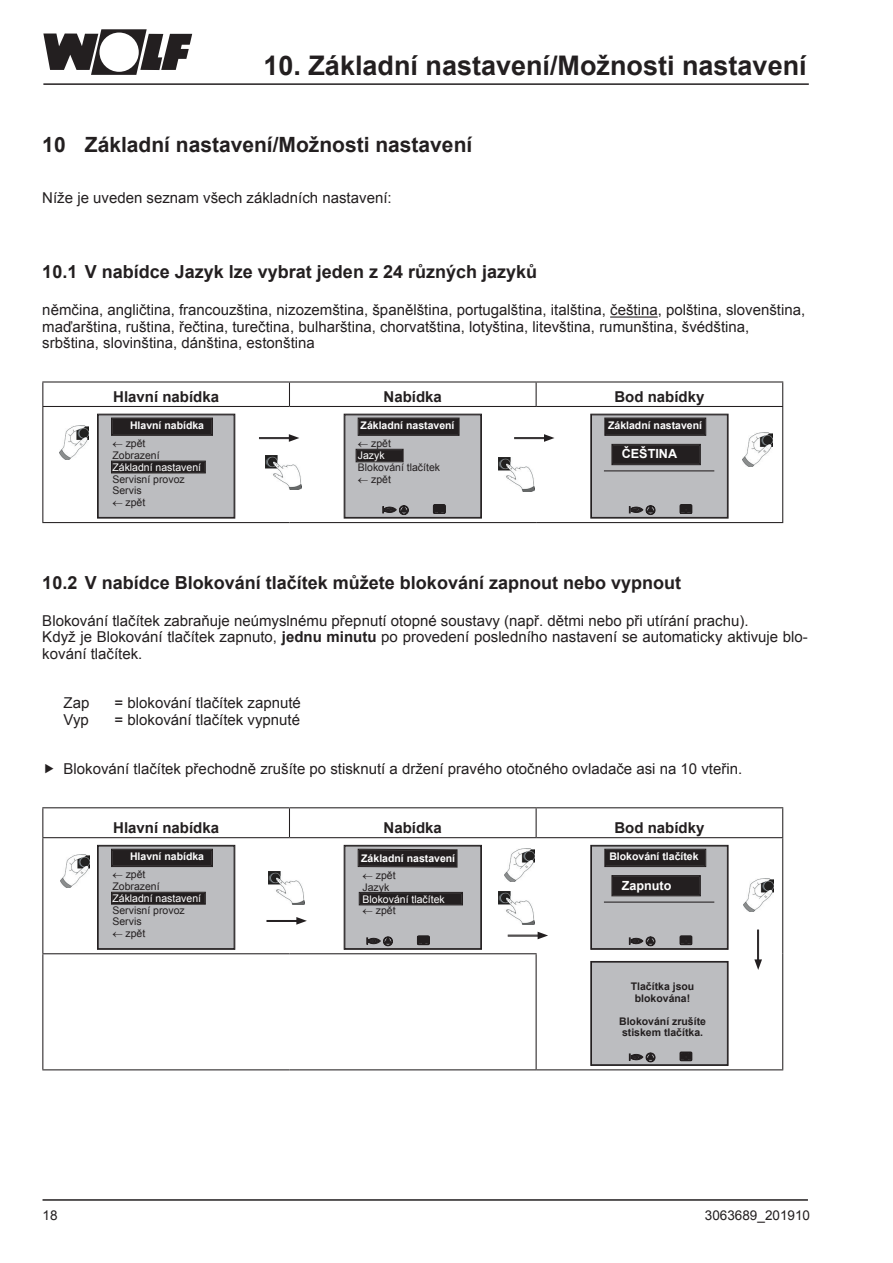
<style>
.page{position:relative;width:893px;height:1263px;background:#fff}
.page>*{position:absolute;margin:0;border:0;box-sizing:border-box;transform-origin:0 0}
.t1{font:700 27px "Arial";color:#231f20}
.t2{font:700 21px "Arial";color:#231f20}
.t3{font:700 18px "Arial";color:#231f20}
.t4{font:15px/16.5px "Arial";color:#231f20}
.t5{font:700 15px "Arial";color:#231f20}
.t6{font:13.5px "Arial";color:#231f20}
.t7{font:700 12.6px "Arial";color:#fff}
.t8{font:700 10.5px/17.9px "Arial";color:#fff}
.t9{font:10.5px/11.6px "Arial";color:#231f20}
.t10{font:10.5px/11.6px "Arial";color:#fff}
.t11{font:700 10.5px/11.6px "Arial";color:#231f20;text-align:center}
.s1{color:#231f20}
.s2{font-weight:400;color:#231f20}
.s3{font-weight:700}
</style>
<div class="page">
<hr style="left:43px;top:83px;width:766px;height:2px;background:#231f20">
<svg style="left:43px;top:29px;width:149px;height:46px"></svg>
<hr style="left:43px;top:1199px;width:765px;height:2px;background:#231f20">
<hr style="left:610px;top:316px;width:48px;height:2px;background:#231f20">
<hr style="left:259px;top:437px;width:32px;height:1px;background:#231f20">
<hr style="left:259px;top:438px;width:32px;height:1px;background:#231f20">
<svg style="left:289px;top:434px;width:10px;height:8px"></svg>
<hr style="left:514px;top:437px;width:32px;height:1px;background:#231f20">
<hr style="left:514px;top:438px;width:32px;height:1px;background:#231f20">
<svg style="left:544px;top:434px;width:10px;height:8px"></svg>
<img style="left:59px;top:426px;width:30px;height:34px">
<img style="left:266px;top:456px;width:36px;height:34px">
<img style="left:498px;top:458px;width:36px;height:34px">
<img style="left:743px;top:433px;width:29px;height:33px">
<hr style="left:42px;top:381px;width:247px;height:1px;background:#231f20">
<svg style="left:42px;top:382px;width:1px;height:24px"></svg>
<hr style="left:289px;top:381px;width:247px;height:1px;background:#231f20">
<svg style="left:289px;top:382px;width:1px;height:24px"></svg>
<hr style="left:536px;top:381px;width:247px;height:1px;background:#231f20">
<svg style="left:536px;top:382px;width:1px;height:24px"></svg>
<svg style="left:782px;top:382px;width:1px;height:24px"></svg>
<hr style="left:42px;top:406px;width:247px;height:1px;background:#231f20">
<hr style="left:42px;top:407px;width:1px;height:115px;background:#231f20">
<hr style="left:289px;top:406px;width:247px;height:1px;background:#231f20">
<hr style="left:536px;top:406px;width:247px;height:1px;background:#231f20">
<hr style="left:782px;top:407px;width:1px;height:115px;background:#231f20">
<hr style="left:289px;top:522px;width:247px;height:1px;background:#231f20">
<hr style="left:536px;top:522px;width:247px;height:1px;background:#231f20">
<hr style="left:42px;top:522px;width:247px;height:1px;background:#231f20">
<svg style="left:97px;top:414px;width:138px;height:105px;background:#98979a"></svg>
<div style="left:112px;top:462px;width:93px;height:10px;border:1px solid #231f20"></div>
<svg style="left:344px;top:414px;width:138px;height:105px;background:#99999b"></svg>
<div style="left:357px;top:450px;width:46px;height:11px;border:1px solid #231f20"></div>
<svg style="left:590px;top:414px;width:139px;height:105px;background:#8d8d8f"></svg>
<div style="left:612px;top:445px;width:88px;height:19px;border:1px solid #231f20"></div>
<hr style="left:604px;top:470px;width:110px;height:1px;background:#231f20">
<svg style="left:43px;top:954px;width:493px;height:115px"></svg>
<hr style="left:42px;top:807px;width:247px;height:1px;background:#231f20">
<svg style="left:42px;top:808px;width:1px;height:29px"></svg>
<hr style="left:289px;top:807px;width:247px;height:1px;background:#231f20">
<svg style="left:289px;top:808px;width:1px;height:29px"></svg>
<hr style="left:536px;top:807px;width:247px;height:1px;background:#231f20">
<svg style="left:536px;top:808px;width:1px;height:29px"></svg>
<svg style="left:782px;top:808px;width:1px;height:29px"></svg>
<hr style="left:42px;top:838px;width:1px;height:115px;background:#231f20">
<hr style="left:289px;top:837px;width:247px;height:1px;background:#231f20">
<hr style="left:536px;top:837px;width:247px;height:1px;background:#231f20">
<hr style="left:782px;top:838px;width:1px;height:116px;background:#231f20">
<hr style="left:42px;top:954px;width:1px;height:115px;background:#231f20">
<hr style="left:289px;top:953px;width:248px;height:1px;background:#231f20">
<hr style="left:536px;top:954px;width:1px;height:115px;background:#231f20">
<hr style="left:782px;top:954px;width:1px;height:115px;background:#231f20">
<hr style="left:42px;top:1069px;width:247px;height:1px;background:#231f20">
<hr style="left:289px;top:1069px;width:247px;height:1px;background:#231f20">
<hr style="left:536px;top:1069px;width:247px;height:1px;background:#231f20">
<hr style="left:42px;top:837px;width:247px;height:1px;background:#231f20">
<hr style="left:42px;top:953px;width:247px;height:1px;background:#231f20">
<svg style="left:97px;top:845px;width:138px;height:105px;background:#979799"></svg>
<div style="left:112px;top:893px;width:93px;height:10px;border:1px solid #231f20"></div>
<svg style="left:344px;top:845px;width:138px;height:105px;background:#939295"></svg>
<div style="left:360px;top:893px;width:102px;height:11px;border:1px solid #231f20"></div>
<svg style="left:590px;top:845px;width:139px;height:105px;background:#8d8c8f"></svg>
<div style="left:612px;top:876px;width:88px;height:19px;border:1px solid #231f20"></div>
<hr style="left:604px;top:901px;width:110px;height:2px;background:#231f20">
<svg style="left:590px;top:961px;width:139px;height:105px;background:#b1b1b4"></svg>
<hr style="left:266px;top:920px;width:33px;height:1px;background:#231f20">
<hr style="left:266px;top:921px;width:33px;height:1px;background:#231f20">
<svg style="left:296px;top:917px;width:11px;height:8px"></svg>
<hr style="left:508px;top:935px;width:32px;height:1px;background:#231f20">
<hr style="left:508px;top:936px;width:32px;height:1px;background:#231f20">
<svg style="left:538px;top:932px;width:10px;height:7px"></svg>
<hr style="left:758px;top:929px;width:1px;height:33px;background:#231f20">
<hr style="left:757px;top:929px;width:1px;height:33px;background:#231f20">
<svg style="left:754px;top:959px;width:8px;height:11px"></svg>
<img style="left:60px;top:854px;width:30px;height:33px">
<img style="left:269px;top:871px;width:36px;height:34px">
<img style="left:498px;top:891px;width:36px;height:34px">
<img style="left:744px;top:878px;width:29px;height:33px">
<img style="left:505px;top:849px;width:29px;height:32px">
<h1 class="t1" style="left:263px;top:47px;width:545px">10. Základní nastavení/Možnosti nastavení</h1>
<h2 class="t2" style="left:42px;top:131px;width:431px">10 Základní nastavení/Možnosti nastavení</h2>
<p class="t4" style="left:42px;top:190px;width:351px">Níže je uveden seznam všech základních nastavení:</p>
<p class="t3" style="left:42px;top:260px;width:496px">10.1 V nabídce Jazyk lze vybrat jeden z 24 různých jazyků</p>
<p class="t4" style="left:42px;top:302px;width:764px">němčina, angličtina, francouzština, nizozemština, španělština, portugalština, italština, čeština, polština, slovenština, maďarština, ruština, řečtina, turečtina, bulharština, chorvatština, lotyština, litevština, rumunština, švédština, srbština, slovinština, dánština, estonština</p>
<p class="t5" style="left:113px;top:387px;width:107px">Hlavní nabídka</p>
<p class="t5" style="left:384px;top:387px;width:60px">Nabídka</p>
<p class="t5" style="left:614px;top:387px;width:92px">Bod nabídky</p>
<p class="t8" style="left:112px;top:417px;width:93px;text-indent:18px">Hlavní nabídka <span class="s1">←</span> <span class="s2">zpět</span></p>
<p class="t9" style="left:112px;top:449px;width:49px">Zobrazení</p>
<p class="t10" style="left:112px;top:461px;width:90px">Základní nastavení</p>
<p class="t9" style="left:112px;top:473px;width:74px">Servisní provoz<br>Servis<br>← zpět</p>
<p class="t8" style="left:358px;top:417px;width:98px">Základní nastavení <span class="s1">←</span> <span class="s2">zpět</span></p>
<p class="t10" style="left:358px;top:450px;width:28px">Jazyk</p>
<p class="t9" style="left:358px;top:462px;width:84px">Blokování tlačítek ← zpět</p>
<p class="t8" style="left:608px;top:417px;width:95px">Základní nastavení</p>
<p class="t7" style="left:622px;top:445px;width:57px">ČEŠTINA</p>
<p class="t3" style="left:42px;top:570px;width:640px">10.2 V nabídce Blokování tlačítek můžete blokování zapnout nebo vypnout</p>
<p class="t4" style="left:42px;top:612px;width:767px">Blokování tlačítek zabraňuje neúmyslnému přepnutí otopné soustavy (např. dětmi nebo při utírání prachu).<br>Když je Blokování tlačítek zapnuto, <span class="s3">jednu minutu</span> po provedení posledního nastavení se automaticky aktivuje blo&shy;kování tlačítek.</p>
<p class="t4" style="left:64px;top:695px;width:27px">Zap</p>
<p class="t4" style="left:115px;top:695px;width:188px">= blokování tlačítek zapnuté</p>
<p class="t4" style="left:64px;top:711px;width:27px">Vyp</p>
<p class="t4" style="left:115px;top:711px;width:187px">= blokování tlačítek vypnuté</p>
<p class="t4" style="left:64px;top:761px;width:680px">Blokování tlačítek přechodně zrušíte po stisknutí a držení pravého otočného ovladače asi na 10 vteřin.</p>
<p class="t5" style="left:113px;top:818px;width:107px">Hlavní nabídka</p>
<p class="t5" style="left:384px;top:818px;width:60px">Nabídka</p>
<p class="t5" style="left:614px;top:818px;width:92px">Bod nabídky</p>
<p class="t8" style="left:112px;top:848px;width:93px;text-indent:18px">Hlavní nabídka <span class="s1">←</span> <span class="s2">zpět</span></p>
<p class="t9" style="left:112px;top:880px;width:49px">Zobrazení</p>
<p class="t10" style="left:112px;top:892px;width:90px">Základní nastavení</p>
<p class="t9" style="left:112px;top:904px;width:74px">Servisní provoz<br>Servis<br>← zpět</p>
<p class="t8" style="left:609px;top:848px;width:91px">Blokování tlačítek</p>
<p class="t7" style="left:622px;top:877px;width:51px">Zapnuto</p>
<p class="t8" style="left:361px;top:849px;width:95px">Základní nastavení <span class="s1">←</span> <span class="s2">zpět</span></p>
<p class="t9" style="left:362px;top:881px;width:28px">Jazyk</p>
<p class="t10" style="left:362px;top:893px;width:84px">Blokování tlačítek <span class="s1">← zpět</span></p>
<p class="t11" style="left:631px;top:981px;width:65px">Tlačítka jsou blokována!</p>
<p class="t11" style="left:619px;top:1015px;width:88px;text-align:left">Blokování zrušíte stiskem tlačítka.</p>
<p class="t6" style="left:43px;top:1207px;width:17px">18</p>
<p class="t6" style="left:705px;top:1207px;width:107px">3063689_201910</p>
</div>
